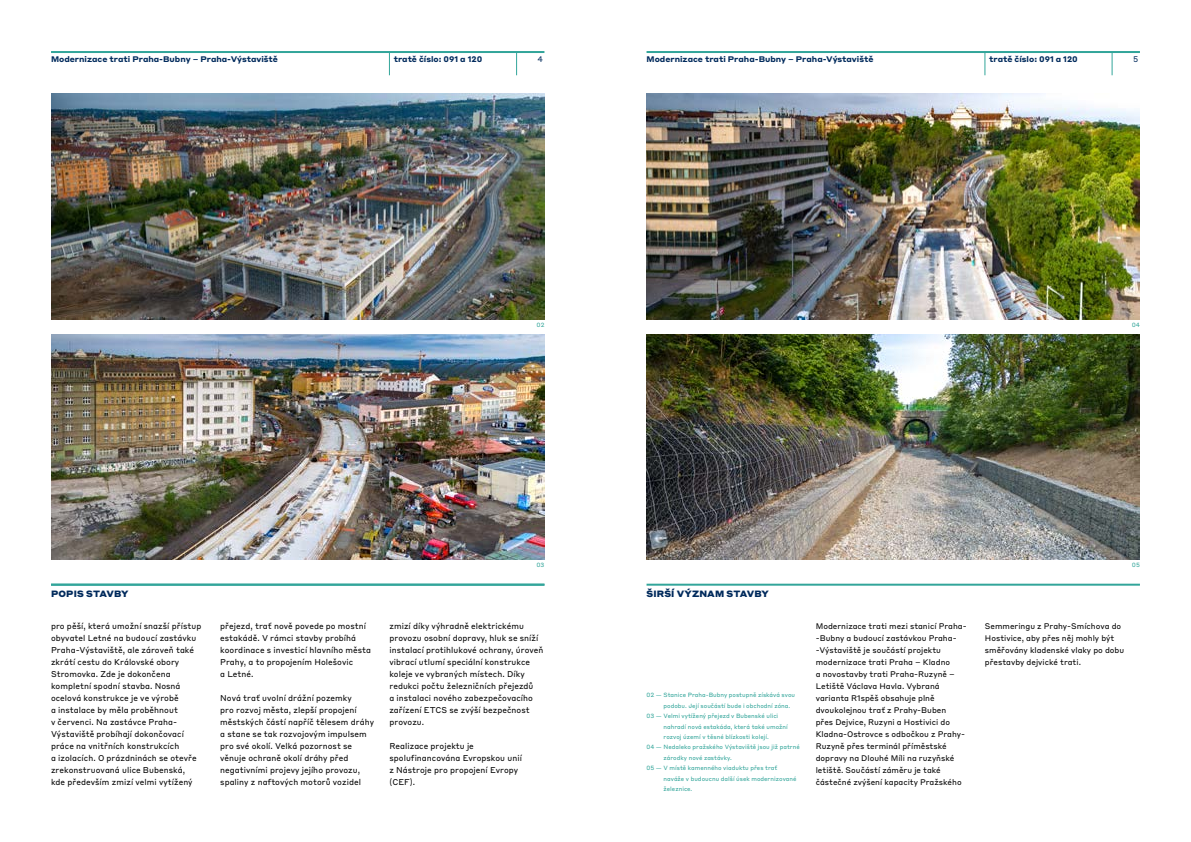
<style>
.page{position:relative;width:1191px;height:842px;background:#fff}
.page>*{position:absolute;margin:0;border:0;box-sizing:border-box;transform-origin:0 0}
.t1{font:900 9px "Styrene A";letter-spacing:.01em;color:#002a5c}
.t2{font:8.3px/12px "Styrene B";letter-spacing:.005em;color:#000}
.t3{font:8px/12px "Styrene B";color:#000}
.t4{font:700 8px "Styrene A";color:#002a5c}
.t5{font:8px "Styrene B";color:#002a5c}
.t6{font:6px "Styrene B";color:#32a59a}
</style>
<div class="page">
<img style="left:51px;top:334px;width:493px;height:226px">
<img style="left:646px;top:334px;width:494px;height:226px">
<img style="left:51px;top:94px;width:493px;height:225px">
<img style="left:646px;top:94px;width:494px;height:225px">
<svg style="left:1111px;top:53px;width:1px;height:22px"></svg>
<svg style="left:984px;top:53px;width:1px;height:22px"></svg>
<hr style="left:646px;top:51px;width:494px;height:2px;background:#32a59a">
<svg style="left:516px;top:53px;width:1px;height:22px"></svg>
<svg style="left:389px;top:53px;width:1px;height:22px"></svg>
<hr style="left:51px;top:51px;width:493px;height:2px;background:#32a59a">
<hr style="left:51px;top:584px;width:493px;height:2px;background:#32a59a">
<hr style="left:646px;top:584px;width:494px;height:2px;background:#32a59a">
<p class="t4" style="left:51px;top:52px;width:228px">Modernizace trati Praha-Bubny – Praha-Výstaviště</p>
<p class="t4" style="left:394px;top:52px;width:90px">tratě číslo: 091 a 120</p>
<p class="t4" style="left:646px;top:52px;width:228px">Modernizace trati Praha-Bubny – Praha-Výstaviště</p>
<p class="t4" style="left:989px;top:52px;width:90px">tratě číslo: 091 a 120</p>
<p class="t5" style="left:537px;top:53px;width:7px">4</p>
<p class="t5" style="left:1133px;top:53px;width:7px">5</p>
<p class="t1" style="left:51px;top:586px;width:79px">POPIS STAVBY</p>
<p class="t6" style="left:536px;top:320px;width:9px">02</p>
<p class="t6" style="left:1131px;top:320px;width:10px">04</p>
<p class="t6" style="left:536px;top:560px;width:10px">03</p>
<p class="t6" style="left:1131px;top:560px;width:10px">05</p>
<p class="t1" style="left:646px;top:586px;width:124px">ŠIRŠÍ VÝZNAM STAVBY</p>
<p class="t2" style="left:51px;top:620px;width:152px">pro pěší, která umožní snazší přístup obyvatel Letné na budoucí zastávku Praha-Výstaviště, ale zároveň také zkrátí cestu do Královské obory Stromovka. Zde je dokončena kompletní spodní stavba. Nosná ocelová konstrukce je ve výrobě<br>a instalace by měla proběhnout<br>v červenci. Na zastávce Praha-Výstaviště probíhají dokončovací práce na vnitřních konstrukcích<br>a izolacích. O prázdninách se otevře zrekonstruovaná ulice Bubenská, kde především zmizí velmi vytížený</p>
<p class="t2" style="left:220px;top:620px;width:152px">přejezd, trať nově povede po mostní estakádě. V rámci stavby probíhá koordinace s investicí hlavního města<br>Prahy, a to propojením Holešovic<br>a Letné.</p>
<p class="t2" style="left:220px;top:692px;width:155px">Nová trať uvolní drážní pozemky<br>pro rozvoj města, zlepší propojení městských částí napříč tělesem dráhy a stane se tak rozvojovým impulsem pro své okolí. Velká pozornost se věnuje ochraně okolí dráhy před negativními projevy jejího provozu, spaliny z naftových motorů vozidel</p>
<p class="t2" style="left:389px;top:620px;width:156px">zmizí díky výhradně elektrickému provozu osobní dopravy, hluk se sníží instalací protihlukové ochrany, úroveň vibrací utlumí speciální konstrukce koleje ve vybraných místech. Díky redukci počtu železničních přejezdů<br>a instalaci nového zabezpečovacího zařízení ETCS se zvýší bezpečnost provozu.</p>
<p class="t2" style="left:389px;top:740px;width:134px">Realizace projektu je spolufinancována Evropskou unií z Nástroje pro propojení Evropy (CEF).</p>
<p class="t6" style="left:646px;top:690px;width:150px">02 — Stanice Praha-Bubny postupně získává svou</p>
<p class="t6" style="left:663px;top:700px;width:128px">podobu. Její součástí bude i obchodní zóna.</p>
<p class="t6" style="left:646px;top:711px;width:133px">03 — Velmi vytížený přejezd v Bubenské ulici</p>
<p class="t6" style="left:663px;top:721px;width:126px">nahradí nová estakáda, která také umožní</p>
<p class="t6" style="left:663px;top:732px;width:107px">rozvoj území v těsné blízkosti kolejí.</p>
<p class="t6" style="left:646px;top:742px;width:155px">04 — Nedaleko pražského Výstaviště jsou již patrné</p>
<p class="t6" style="left:663px;top:752px;width:70px">zárodky nové zastávky.</p>
<p class="t6" style="left:646px;top:763px;width:132px">05 — V místě kamenného viaduktu přes trať</p>
<p class="t6" style="left:663px;top:773px;width:134px">naváže v budoucnu další úsek modernizované</p>
<p class="t6" style="left:663px;top:784px;width:30px">železnice.</p>
<p class="t3" style="left:815px;top:620px;width:152px">Modernizace trati mezi stanicí Praha--Bubny a budoucí zastávkou Praha--Výstaviště je součástí projektu modernizace trati Praha – Kladno<br>a novostavby trati Praha-Ruzyně – Letiště Václava Havla. Vybraná varianta R1spěš obsahuje plně dvoukolejnou trať z Prahy-Buben<br>přes Dejvice, Ruzyni a Hostivici do Kladna-Ostrovce s odbočkou z Prahy-Ruzyně přes terminál příměstské dopravy na Dlouhé Míli na ruzyňské letiště. Součástí záměru je také částečné zvýšení kapacity Pražského</p>
<p class="t3" style="left:985px;top:620px;width:141px">Semmeringu z Prahy-Smíchova do<br>Hostivice, aby přes něj mohly být směřovány kladenské vlaky po dobu přestavby dejvické trati.</p>
</div>
